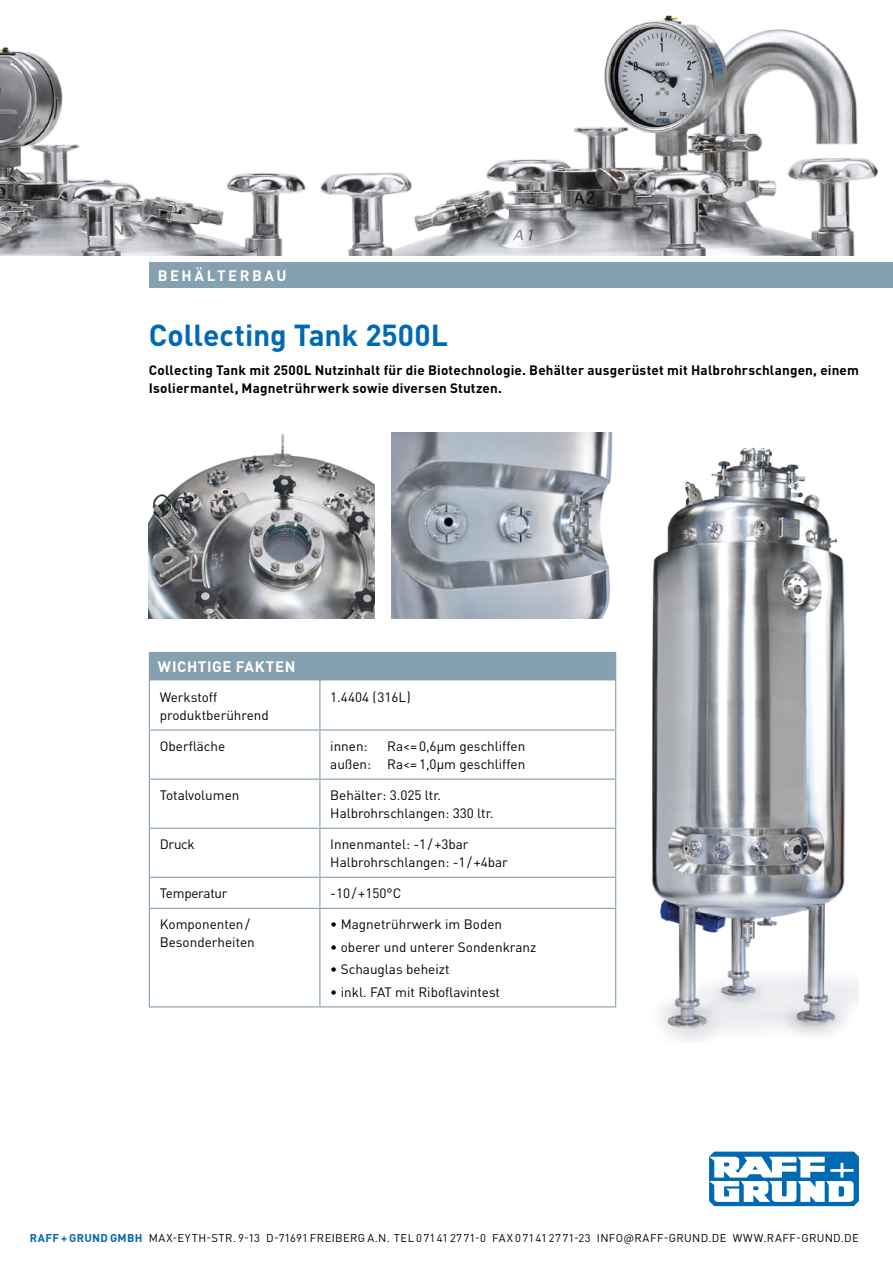
<style>
.page{position:relative;width:893px;height:1263px;background:#fff}
.page>*{position:absolute;margin:0;border:0;box-sizing:border-box;transform-origin:0 0}
.t1{font:700 30px "DIN Pro";color:#0069b4}
.t2{font:700 15px "DIN Pro";letter-spacing:.04em;color:#fff}
.t3{font:700 15px "DIN Pro";letter-spacing:.17em;color:#fff}
.t4{font:13.5px/18px "DIN Pro";color:#000}
.t5{font:700 13.5px/18px "DIN Pro";letter-spacing:.01em;color:#000}
.t6{font:13.5px "DIN Pro";letter-spacing:-.02em;color:#000}
.t7{font:11.25px "DIN Pro";letter-spacing:.03em;color:#000}
.s1{font-weight:700;color:#0069b4}
</style>
<div class="page">
<div style="left:149px;top:262px;width:744px;height:26px;background:#85a0af"></div>
<img style="left:320px;top:15px;width:559px;height:240px">
<img style="left:0;top:47px;width:306px;height:208px">
<img style="left:149px;top:434px;width:225px;height:184px">
<img style="left:391px;top:433px;width:222px;height:185px">
<img style="left:651px;top:447px;width:208px;height:594px">
<svg style="left:150px;top:681px;width:465px;height:325px"></svg>
<div style="left:149px;top:652px;width:467px;height:29px;background:#85a0af"></div>
<hr style="left:149px;top:681px;width:1px;height:48px;background:#85a0af">
<hr style="left:319px;top:681px;width:1px;height:48px;background:#85a0af">
<hr style="left:615px;top:681px;width:1px;height:48px;background:#85a0af">
<hr style="left:149px;top:731px;width:1px;height:47px;background:#85a0af">
<hr style="left:149px;top:729px;width:171px;height:2px;background:#85a0af">
<hr style="left:320px;top:729px;width:296px;height:2px;background:#85a0af">
<hr style="left:319px;top:731px;width:1px;height:47px;background:#85a0af">
<hr style="left:615px;top:731px;width:1px;height:47px;background:#85a0af">
<hr style="left:149px;top:780px;width:1px;height:48px;background:#85a0af">
<hr style="left:149px;top:778px;width:171px;height:2px;background:#85a0af">
<hr style="left:320px;top:778px;width:296px;height:2px;background:#85a0af">
<hr style="left:319px;top:780px;width:1px;height:48px;background:#85a0af">
<hr style="left:615px;top:780px;width:1px;height:48px;background:#85a0af">
<hr style="left:149px;top:829px;width:1px;height:48px;background:#85a0af">
<hr style="left:149px;top:828px;width:171px;height:1px;background:#85a0af">
<hr style="left:320px;top:828px;width:296px;height:1px;background:#85a0af">
<hr style="left:319px;top:829px;width:1px;height:48px;background:#85a0af">
<hr style="left:615px;top:829px;width:1px;height:48px;background:#85a0af">
<hr style="left:149px;top:878px;width:1px;height:30px;background:#85a0af">
<hr style="left:149px;top:909px;width:1px;height:97px;background:#85a0af">
<hr style="left:149px;top:877px;width:171px;height:1px;background:#85a0af">
<hr style="left:320px;top:877px;width:296px;height:1px;background:#85a0af">
<hr style="left:319px;top:878px;width:1px;height:30px;background:#85a0af">
<hr style="left:615px;top:878px;width:1px;height:30px;background:#85a0af">
<hr style="left:319px;top:909px;width:1px;height:97px;background:#85a0af">
<hr style="left:615px;top:909px;width:1px;height:97px;background:#85a0af">
<hr style="left:149px;top:908px;width:171px;height:1px;background:#85a0af">
<hr style="left:320px;top:908px;width:296px;height:1px;background:#85a0af">
<hr style="left:149px;top:1006px;width:171px;height:1px;background:#85a0af">
<hr style="left:320px;top:1006px;width:296px;height:1px;background:#85a0af">
<svg style="left:709px;top:1151px;width:150px;height:55px"></svg>
<p class="t3" style="left:158px;top:265px;width:130px">BEHÄLTERBAU</p>
<h1 class="t1" style="left:149px;top:315px;width:301px">Collecting Tank 2500L</h1>
<p class="t5" style="left:149px;top:361px;width:712px">Collecting Tank mit 2500L Nutzinhalt für die Biotechnologie. Behälter ausgerüstet mit Halbrohrschlangen, einem<br>Isoliermantel, Magnetrührwerk sowie diversen Stutzen.</p>
<p class="t2" style="left:158px;top:657px;width:139px">WICHTIGE FAKTEN</p>
<p class="t4" style="left:160px;top:687px;width:111px">Werkstoff produktberührend</p>
<p class="t4" style="left:330px;top:687px;width:82px">1.4404 (316L)</p>
<p class="t4" style="left:160px;top:736px;width:67px">Oberfläche</p>
<p class="t4" style="left:330px;top:736px;width:39px">innen:</p>
<p class="t4" style="left:330px;top:736px;width:196px;text-align:right">Ra&lt;=0,6µm geschliffen<br>außen: Ra&lt;=1,0µm geschliffen</p>
<p class="t4" style="left:160px;top:785px;width:81px">Totalvolumen</p>
<p class="t4" style="left:330px;top:785px;width:165px">Behälter: 3.025 ltr.<br>Halbrohrschlangen: 330 ltr.</p>
<p class="t4" style="left:160px;top:834px;width:37px">Druck</p>
<p class="t4" style="left:330px;top:834px;width:179px">Innenmantel: -1/+3bar<br>Halbrohrschlangen: -1/+4bar</p>
<p class="t6" style="left:160px;top:884px;width:69px">Temperatur</p>
<p class="t4" style="left:330px;top:883px;width:73px">-10/+150°C</p>
<p class="t4" style="left:160px;top:914px;width:97px">Komponenten/<br>Besonderheiten</p>
<p class="t4" style="left:330px;top:914px;width:173px">• Magnetrührwerk im Boden</p>
<p class="t4" style="left:330px;top:937px;width:208px">• oberer und unterer Sondenkranz</p>
<p class="t4" style="left:330px;top:959px;width:121px">• Schauglas beheizt</p>
<p class="t4" style="left:330px;top:982px;width:171px">• inkl. FAT mit Riboflavintest</p>
<p class="t7" style="left:30px;top:1230px;width:831px"><span class="s1">RAFF + GRUND GMBH</span> MAX-EYTH-STR. 9-13 D-71691 FREIBERG A.N. TEL 07141 2771-0 FAX 07141 2771-23 INFO@RAFF-GRUND.DE WWW.RAFF-GRUND.DE</p>
</div>
